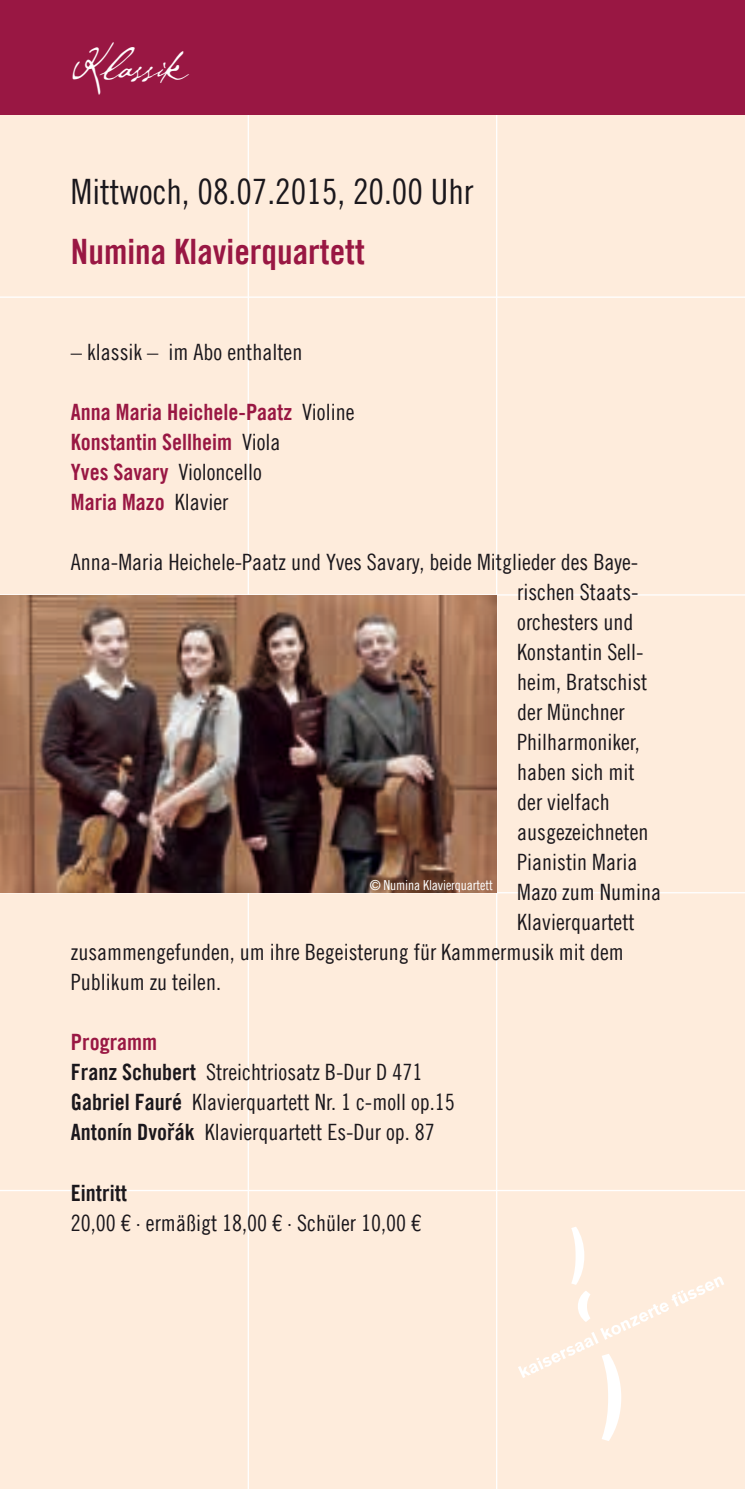
<style>
.page{position:relative;width:745px;height:1489px;background:#fff}
.page>*{position:absolute;margin:0;border:0;box-sizing:border-box;transform-origin:0 0}
.t1{font:45px "P22 Cezanne";color:#fff}
.t2{font:35px "Trade Gothic LT Com Cn 18";color:#1a171c}
.t3{font:35px "Trade Gothic LT Com Bd Cn 20";color:#991743}
.t4{font:22.5px/30px "Trade Gothic LT Com Cn 18";color:#1a171c}
.t5{font:22.5px/30px "Trade Gothic LT Com Bd Cn 20";color:#991743}
.t6{font:22.5px "Trade Gothic LT Com Bd Cn 20";color:#1a171c}
.t7{font:13.75px "Trade Gothic LT Com Cn 18";letter-spacing:-.01em;color:#fff}
.s1{font-family:"Trade Gothic LT Com Cn 18";color:#1a171c}
.s2{font-family:"Trade Gothic LT Com Bd Cn 20";color:#991743}
.s3{font-family:"Trade Gothic LT Com Bd Cn 20"}
</style>
<div class="page">
<div style="left:0;top:0;width:744px;height:1488px;background:#feecdc"></div>
<hr style="left:0;top:594px;width:744px;height:1px;background:#fff">
<hr style="left:247px;top:0;width:2px;height:1488px;background:#fff">
<hr style="left:495px;top:0;width:2px;height:1488px;background:#fff">
<hr style="left:0;top:296px;width:744px;height:2px;background:#fff">
<hr style="left:0;top:892px;width:744px;height:1px;background:#fff">
<hr style="left:0;top:1189px;width:744px;height:2px;background:#fff">
<div style="left:0;top:0;width:744px;height:115px;background:#991743"></div>
<img style="left:0;top:595px;width:495px;height:297px">
<svg style="left:518px;top:1227px;width:206px;height:213px"></svg>
<h1 class="t1" style="left:71px;top:35px;width:119px">Klassik</h1>
<h2 class="t2" style="left:71px;top:171px;width:404px">Mittwoch, 08.07.2015, 20.00 Uhr</h2>
<h2 class="t3" style="left:71px;top:230px;width:295px">Numina Klavierquartett</h2>
<p class="t4" style="left:71px;top:337px;width:233px">– klassik – im Abo enthalten</p>
<p class="t5" style="left:71px;top:397px;width:285px">Anna Maria Heichele-Paatz <span class="s1">Violine<br></span>Konstantin Sellheim <span class="s1">Viola</span></p>
<p class="t4" style="left:71px;top:457px;width:192px"><span class="s2">Yves Savary</span> Violoncello</p>
<p class="t5" style="left:71px;top:487px;width:159px">Maria Mazo <span class="s1">Klavier</span></p>
<p class="t4" style="left:71px;top:547px;width:568px">Anna-Maria Heichele-Paatz und Yves Savary, beide Mitglieder des Baye-</p>
<p class="t4" style="left:517px;top:577px;width:123px">rischen Staats-</p>
<p class="t4" style="left:517px;top:607px;width:118px">orchesters und</p>
<p class="t4" style="left:517px;top:637px;width:128px">Konstantin Sell-</p>
<p class="t4" style="left:517px;top:667px;width:131px">heim, Bratschist</p>
<p class="t4" style="left:517px;top:697px;width:109px">der Münchner</p>
<p class="t4" style="left:517px;top:727px;width:124px">Philharmoniker,</p>
<p class="t4" style="left:517px;top:757px;width:119px">haben sich mit</p>
<p class="t4" style="left:517px;top:787px;width:94px">der vielfach</p>
<p class="t4" style="left:517px;top:817px;width:133px">ausgezeichneten</p>
<p class="t4" style="left:517px;top:847px;width:121px">Pianistin Maria</p>
<p class="t4" style="left:517px;top:877px;width:145px">Mazo zum Numina</p>
<p class="t4" style="left:517px;top:907px;width:119px">Klavierquartett</p>
<p class="t4" style="left:71px;top:937px;width:554px">zusammengefunden, um ihre Begeisterung für Kammermusik mit dem</p>
<p class="t4" style="left:71px;top:967px;width:151px">Publikum zu teilen.</p>
<p class="t7" style="left:369px;top:877px;width:125px">© Numina Klavierquartett</p>
<p class="t5" style="left:71px;top:1027px;width:88px">Programm</p>
<p class="t4" style="left:71px;top:1057px;width:385px"><span class="s3">Franz Schubert</span> Streichtriosatz B-Dur D 471<br><span class="s3">Gabriel Fauré</span> Klavierquartett Nr. 1 c-moll op.15<br><span class="s3">Antonín Dvořák</span> Klavierquartett Es-Dur op. 87</p>
<p class="t6" style="left:71px;top:1178px;width:58px">Eintritt</p>
<p class="t4" style="left:71px;top:1207px;width:351px">20,00 € · ermäßigt 18,00 € · Schüler 10,00 €</p>
</div>
